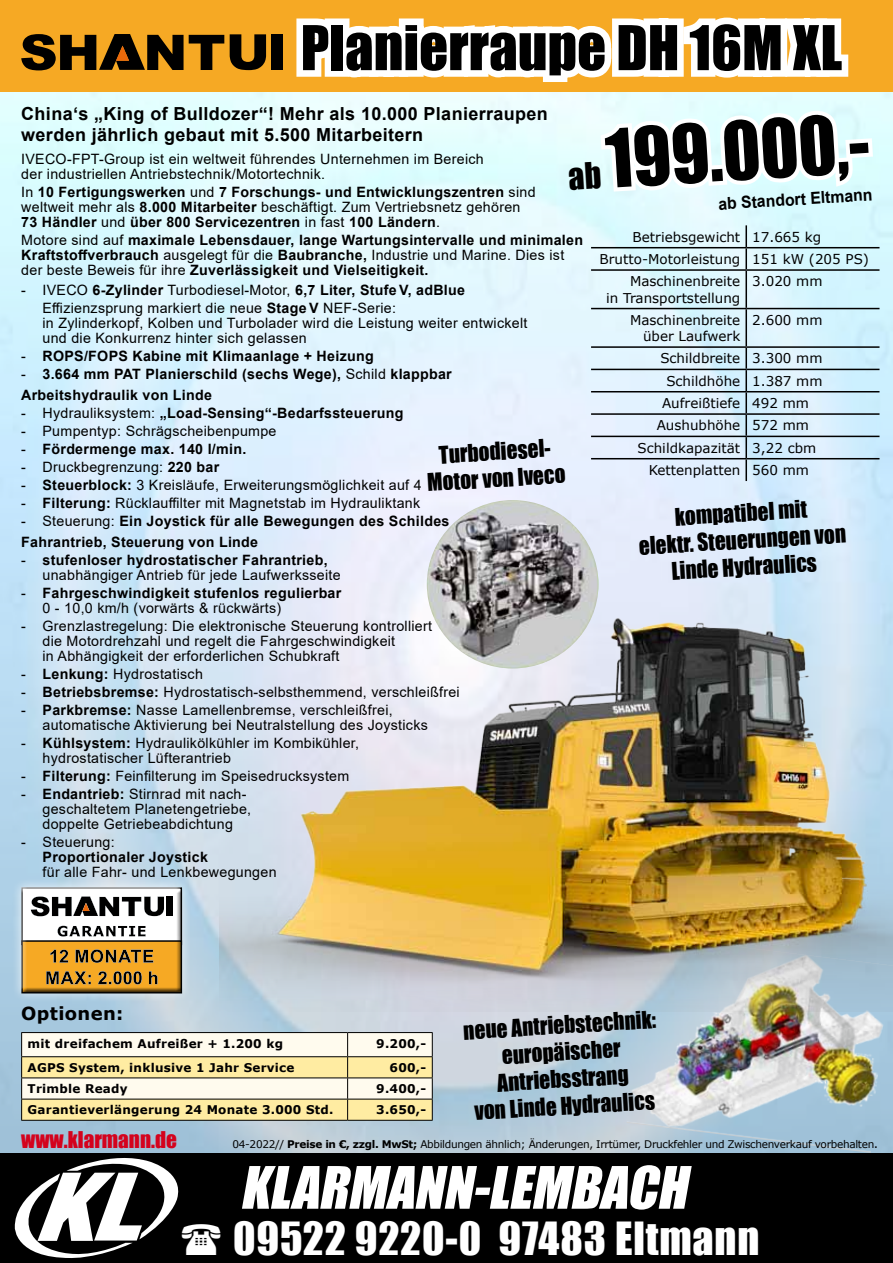
<style>
.page{position:relative;width:893px;height:1263px;background:#fff}
.page>*{position:absolute;margin:0;border:0;box-sizing:border-box;transform-origin:0 0}
.t1{font:74.7px "Impact";color:#000;scale:.95 1}
.t2{font:57px "Impact";color:#000}
.t3{font:42px "Impact";letter-spacing:.02em;color:#fff}
.t4{font:22.5px/27px "Impact";color:#000;text-align:center;scale:.95 1}
.t5{font:21.15px "Impact";color:#d4021d}
.t6{font:700 18px/21px "Arial";letter-spacing:.02em;color:#000}
.t7{font:700 18px "Verdana";letter-spacing:.02em;color:#000}
.t8{font:700 16.65px "Arial";color:#000;scale:.95 1}
.t9{font:14.25px/15px "Arial";letter-spacing:.02em;color:#000}
.t10{font:700 14.25px/15px "Arial";letter-spacing:.02em;color:#000}
.t11{font:13.5px/16.2px "Verdana";color:#000;text-align:right}
.t12{font:700 12px "Verdana";letter-spacing:.02em;color:#000}
.t13{font:10.5px "Verdana";letter-spacing:-.03em;color:#000}
.s1{font-weight:400}
.s2{font-weight:700}
.s3{font-size:12px}
</style>
<div class="page">
<img style="left:0;top:91px;width:893px;height:1062px">
<img style="left:626px;top:1012px;width:267px;height:141px">
<svg style="left:21px;top:1032px;width:412px;height:88px;background:#f0e6be"></svg>
<hr style="left:21px;top:1120px;width:327px;height:1px;background:#000">
<hr style="left:348px;top:1120px;width:85px;height:1px;background:#000">
<hr style="left:745px;top:225px;width:2px;height:22px;background:#000">
<hr style="left:591px;top:247px;width:155px;height:1px;background:#000">
<hr style="left:746px;top:247px;width:133px;height:1px;background:#000">
<hr style="left:745px;top:248px;width:2px;height:21px;background:#000">
<hr style="left:591px;top:269px;width:155px;height:2px;background:#000">
<hr style="left:746px;top:269px;width:133px;height:2px;background:#000">
<hr style="left:745px;top:271px;width:2px;height:37px;background:#000">
<hr style="left:591px;top:308px;width:155px;height:1px;background:#000">
<hr style="left:746px;top:308px;width:133px;height:1px;background:#000">
<hr style="left:745px;top:309px;width:2px;height:37px;background:#000">
<hr style="left:591px;top:346px;width:155px;height:2px;background:#000">
<hr style="left:746px;top:346px;width:133px;height:2px;background:#000">
<hr style="left:745px;top:348px;width:2px;height:21px;background:#000">
<hr style="left:591px;top:369px;width:155px;height:1px;background:#000">
<hr style="left:746px;top:369px;width:133px;height:1px;background:#000">
<hr style="left:745px;top:370px;width:2px;height:21px;background:#000">
<hr style="left:591px;top:391px;width:155px;height:1px;background:#000">
<hr style="left:746px;top:391px;width:133px;height:1px;background:#000">
<hr style="left:745px;top:392px;width:2px;height:21px;background:#000">
<hr style="left:591px;top:413px;width:155px;height:2px;background:#000">
<hr style="left:746px;top:413px;width:133px;height:2px;background:#000">
<hr style="left:745px;top:415px;width:2px;height:21px;background:#000">
<hr style="left:591px;top:436px;width:155px;height:1px;background:#000">
<hr style="left:746px;top:436px;width:133px;height:1px;background:#000">
<hr style="left:745px;top:437px;width:2px;height:21px;background:#000">
<hr style="left:591px;top:458px;width:155px;height:1px;background:#000">
<hr style="left:746px;top:458px;width:133px;height:1px;background:#000">
<hr style="left:745px;top:459px;width:2px;height:22px;background:#000">
<div style="left:0;top:1153px;width:893px;height:110px;background:#000"></div>
<svg style="left:242px;top:1165px;width:450px;height:44px"></svg>
<div style="left:0;top:0;width:893px;height:91px;background:#f6a924"></div>
<svg style="left:230px;top:34px;width:36px;height:36px"></svg>
<div style="left:271px;top:34px;width:12px;height:36px;background:#000"></div>
<svg style="left:21px;top:34px;width:203px;height:36px"></svg>
<div style="left:11px;top:877px;width:181px;height:126px;background:#fff;opacity:.75"></div>
<div style="left:20px;top:885px;width:169px;height:109px;background:#000;opacity:.75"></div>
<img style="left:427px;top:500px;width:171px;height:75px">
<img style="left:220px;top:575px;width:673px;height:437px">
<svg style="left:14px;top:1158px;width:165px;height:100px"></svg>
<svg style="left:290px;top:17px;width:587px;height:180px"></svg>
<h2 class="t2" style="left:301px;top:4px;width:543px">Planierraupe DH 16M XL</h2>
<p class="t6" style="left:21px;top:103px;width:528px">China‘s „King of Bulldozer“! Mehr als 10.000 Planierraupen werden jährlich gebaut mit 5.500 Mitarbeitern</p>
<p class="t9" style="left:21px;top:152px;width:464px">IVECO-FPT-Group ist ein weltweit führendes Unternehmen im Bereich der industriellen Antriebstechnik/Motortechnik.</p>
<p class="t10" style="left:21px;top:185px;width:516px"><span class="s1">In</span> 10 Fertigungswerken <span class="s1">und</span> 7 Forschungs- und Entwicklungszentren <span class="s1">sind weltweit mehr als</span> 8.000 Mitarbeiter <span class="s1">beschäftigt. Zum Vertriebsnetz gehören<br></span>73 Händler <span class="s1">und</span> über 800 Servicezentren <span class="s1">in fast</span> 100 Ländern<span class="s1">.</span></p>
<p class="t10" style="left:21px;top:233px;width:563px"><span class="s1">Motore sind auf</span> maximale Lebensdauer, lange Wartungsintervalle und minimalen<br>Kraftstoffverbrauch <span class="s1">ausgelegt für die</span> Baubranche, <span class="s1">Industrie und Marine. Dies ist der beste Beweis für ihre</span> Zuverlässigkeit und Vielseitigkeit.</p>
<p class="t9" style="left:43px;top:280px;width:424px;line-height:18px;text-indent:-21px">- IVECO <span class="s2">6-Zylinder</span> Turbodiesel-Motor, <span class="s2">6,7 Liter, StufeV, adBlue<br></span>Effizienzsprung markiert die neue <span class="s2">StageV</span> NEF-Serie:</p>
<p class="t9" style="left:43px;top:315px;width:486px">in Zylinderkopf, Kolben und Turbolader wird die Leistung weiter entwickelt und die Konkurrenz hinter sich gelassen</p>
<p class="t10" style="left:21px;top:348px;width:354px"><span class="s1">-</span> ROPS/FOPS Kabine mit Klimaanlage + Heizung</p>
<p class="t10" style="left:21px;top:363px;width:432px;line-height:21.3px"><span class="s1">-</span> 3.664 mm PAT Planierschild (sechs Wege), <span class="s1">Schild</span> klappbar<br>Arbeitshydraulik von Linde</p>
<p class="t10" style="left:21px;top:405px;width:384px"><span class="s1">- Hydrauliksystem:</span> „Load-Sensing“-Bedarfssteuerung</p>
<p class="t9" style="left:21px;top:423px;width:257px">- Pumpentyp: Schrägscheibenpumpe</p>
<p class="t10" style="left:21px;top:441px;width:227px"><span class="s1">-</span> Fördermenge max. 140 l/min.</p>
<p class="t9" style="left:21px;top:459px;width:200px">- Druckbegrenzung: <span class="s2">220 bar</span></p>
<p class="t9" style="left:21px;top:477px;width:402px">- <span class="s2">Steuerblock:</span> 3 Kreisläufe, Erweiterungsmöglichkeit auf 4</p>
<p class="t9" style="left:21px;top:495px;width:400px">- <span class="s2">Filterung:</span> Rücklauffilter mit Magnetstab im Hydrauliktank</p>
<p class="t10" style="left:21px;top:510px;width:430px;line-height:21.3px"><span class="s1">- Steuerung:</span> Ein Joystick für alle Bewegungen des Schildes<br>Fahrantrieb, Steuerung von Linde</p>
<p class="t9" style="left:43px;top:552px;width:300px;text-indent:-21px">- <span class="s2">stufenloser hydrostatischer Fahrantrieb, </span>unabhängiger Antrieb für jede Laufwerksseite</p>
<p class="t10" style="left:43px;top:586px;width:300px;text-indent:-21px"><span class="s1">-</span> Fahrgeschwindigkeit stufenlos regulierbar<br><span class="s1">0 - 10,0 km/h (vorwärts &amp; rückwärts)</span></p>
<p class="t9" style="left:43px;top:618px;width:391px;text-indent:-21px">- Grenzlastregelung: Die elektronische Steuerung kontrolliert die Motordrehzahl und regelt die Fahrgeschwindigkeit<br>in Abhängigkeit der erforderlichen Schubkraft</p>
<p class="t9" style="left:21px;top:666px;width:183px">- <span class="s2">Lenkung:</span> Hydrostatisch</p>
<p class="t9" style="left:21px;top:684px;width:440px">- <span class="s2">Betriebsbremse:</span> Hydrostatisch-selbsthemmend, verschleißfrei</p>
<p class="t9" style="left:43px;top:702px;width:387px;text-indent:-21px">- <span class="s2">Parkbremse:</span> Nasse Lamellenbremse, verschleißfrei, automatische Aktivierung bei Neutralstellung des Joysticks</p>
<p class="t9" style="left:43px;top:735px;width:318px;text-indent:-21px">- <span class="s2">Kühlsystem:</span> Hydraulikölkühler im Kombikühler, hydrostatischer Lüfterantrieb</p>
<p class="t9" style="left:21px;top:768px;width:330px">- <span class="s2">Filterung:</span> Feinfilterung im Speisedrucksystem</p>
<p class="t9" style="left:43px;top:786px;width:210px;text-indent:-21px">- <span class="s2">Endantrieb:</span> Stirnrad mit nach&shy;geschaltetem Planetengetriebe, doppelte Getriebeabdichtung</p>
<p class="t9" style="left:21px;top:834px;width:95px">- Steuerung:</p>
<p class="t10" style="left:43px;top:850px;width:167px">Proportionaler Joystick</p>
<p class="t9" style="left:43px;top:864px;width:236px">für alle Fahr- und Lenkbewegungen</p>
<h3 class="t4" style="left:425px;top:442px;width:147px;rotate:-4deg">Turbodiesel-<br>Motor von Iveco</h3>
<h1 class="t1" style="left:601px;top:102px;width:279px;rotate:-4deg">199.000,-</h1>
<p class="t8" style="left:718px;top:193px;width:164px;rotate:-4deg">ab Standort Eltmann</p>
<p class="t11" style="left:633px;top:229px;width:190px">Betriebsgewicht 17.665 kg</p>
<p class="t11" style="left:600px;top:251px;width:271px">Brutto-Motorleistung 151 kW (205 PS)</p>
<p class="t11" style="left:630px;top:273px;width:112px">Maschinenbreite</p>
<p class="t11" style="left:606px;top:289px;width:136px">in Transportstellung</p>
<p class="t11" style="left:752px;top:273px;width:72px">3.020 mm</p>
<p class="t11" style="left:630px;top:312px;width:112px">Maschinenbreite über Laufwerk</p>
<p class="t11" style="left:752px;top:312px;width:72px">2.600 mm</p>
<p class="t11" style="left:660px;top:350px;width:164px">Schildbreite 3.300 mm</p>
<p class="t11" style="left:666px;top:373px;width:158px">Schildhöhe 1.387 mm</p>
<p class="t11" style="left:662px;top:395px;width:148px">Aufreißtiefe 492 mm</p>
<p class="t11" style="left:657px;top:417px;width:154px">Aushubhöhe 572 mm</p>
<p class="t11" style="left:637px;top:440px;width:180px">Schildkapazität 3,22 cbm</p>
<p class="t11" style="left:649px;top:462px;width:162px">Kettenplatten 560 mm</p>
<h3 class="t4" style="left:636px;top:506px;width:220px;rotate:-4deg">kompatibel mit<br>elektr. Steuerungen von<br>Linde Hydraulics</h3>
<p class="t7" style="left:21px;top:1000px;width:104px">Optionen:</p>
<p class="t12" style="left:28px;top:1035px;width:257px">mit dreifachem Aufreißer + 1.200 kg</p>
<p class="t12" style="left:376px;top:1035px;width:51px">9.200,-</p>
<p class="t12" style="left:28px;top:1059px;width:268px">AGPS System, inklusive 1 Jahr Service</p>
<p class="t12" style="left:390px;top:1059px;width:38px">600,-</p>
<p class="t12" style="left:28px;top:1080px;width:101px">Trimble Ready</p>
<p class="t12" style="left:376px;top:1080px;width:51px">9.400,-</p>
<p class="t12" style="left:28px;top:1101px;width:307px">Garantieverlängerung 24 Monate 3.000 Std.</p>
<p class="t12" style="left:376px;top:1101px;width:51px">3.650,-</p>
<h3 class="t4" style="left:462px;top:1017px;width:205px;rotate:-4deg">neue Antriebstechnik: europäischer<br>Antriebsstrang<br>von Linde Hydraulics</h3>
<h3 class="t5" style="left:21px;top:1123px;width:157px">www.klarmann.de</h3>
<p class="t13" style="left:232px;top:1137px;width:647px">04-2022// <span class="s2">Preise in €, zzgl. MwSt;</span> Abbildungen ähnlich; Änderungen, Irrtümer, Druckfehler und Zwischenverkauf vorbehalten<span class="s3">.</span></p>
<h3 class="t3" style="left:233px;top:1206px;width:528px">09522 9220-0 97483 Eltmann</h3>
</div>
